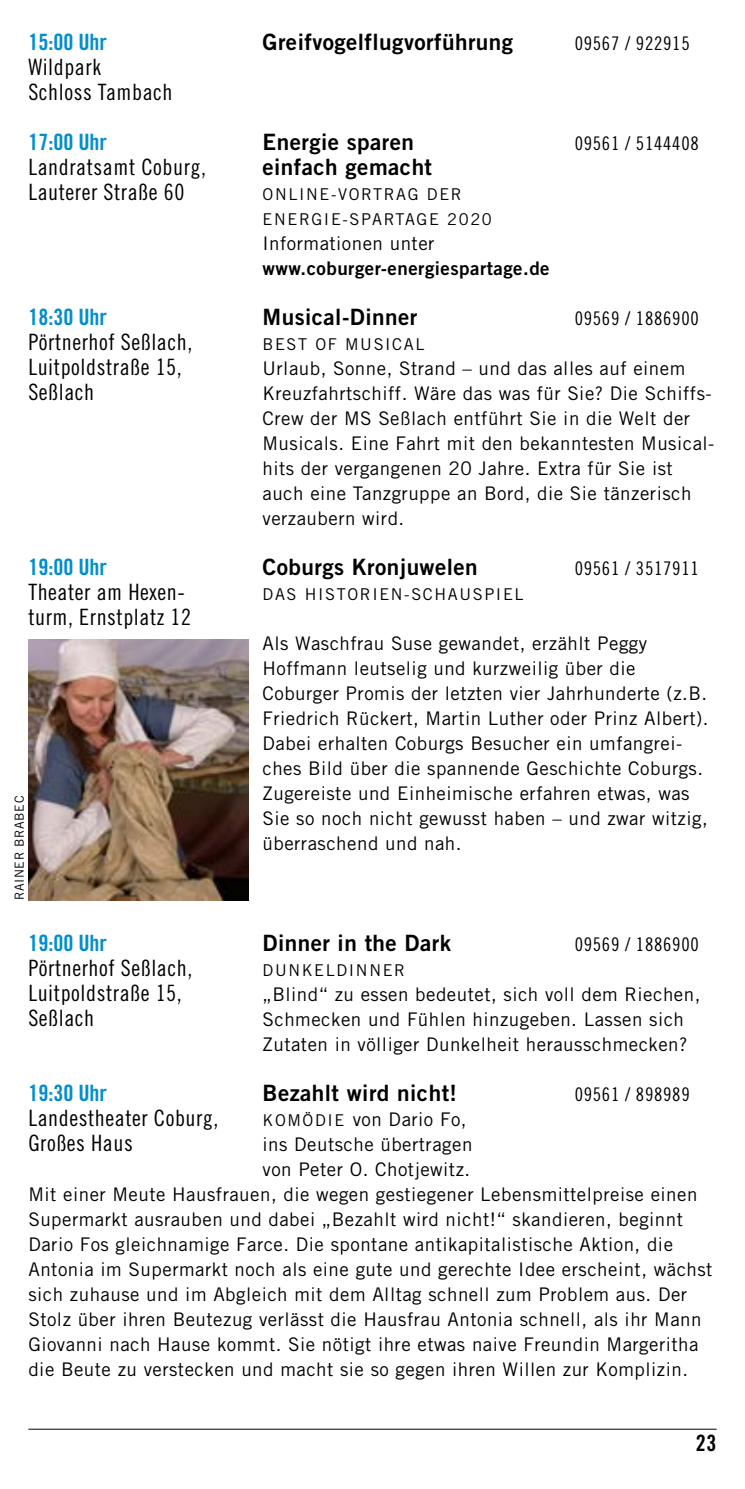
<style>
.page{position:relative;width:745px;height:1489px;background:#fff}
.page>*{position:absolute;margin:0;border:0;box-sizing:border-box;transform-origin:0 0}
.t1{font:22.5px/25px "Trade Gothic LT Cond Eighteen";letter-spacing:.025em;color:#000}
.t2{font:22.5px "Trade Gothic LT Bold Two";letter-spacing:.02em;color:#000}
.t3{font:22.5px "Trade Gothic LT Bold Cond Twenty";color:#008ecf}
.t4{font:22.5px "Trade Gothic LT Bold Cond Twenty";color:#000}
.t5{font:18.75px/25px "Trade Gothic LT";letter-spacing:.025em;color:#000}
.t6{font:18.75px "Trade Gothic LT Cond Eighteen";letter-spacing:.04em;color:#000}
.t7{font:18.75px "Trade Gothic LT Bold Two";letter-spacing:.025em;color:#000}
.t8{font:16.25px "Trade Gothic LT";letter-spacing:.1em;color:#000}
.t9{font:12.5px "Trade Gothic LT";color:#000}
</style>
<div class="page">
<hr style="left:28px;top:1428px;width:688px;height:1px;background:#000">
<img style="left:28px;top:639px;width:220px;height:261px">
<p class="t3" style="left:28px;top:28px;width:80px">15:00 Uhr</p>
<p class="t2" style="left:262px;top:28px;width:252px">Greifvogelflugvorführung</p>
<p class="t6" style="left:574px;top:32px;width:116px">09567 / 922915</p>
<p class="t1" style="left:28px;top:54px;width:146px">Wildpark<br>Schloss Tambach</p>
<p class="t3" style="left:28px;top:128px;width:80px">17:00 Uhr</p>
<p class="t2" style="left:262px;top:128px;width:153px">Energie sparen</p>
<p class="t6" style="left:574px;top:132px;width:125px">09561 / 5144408</p>
<p class="t1" style="left:28px;top:154px;width:179px">Landratsamt Coburg,</p>
<p class="t2" style="left:262px;top:153px;width:171px">einfach gemacht</p>
<p class="t1" style="left:28px;top:179px;width:157px">Lauterer Straße 60</p>
<p class="t8" style="left:262px;top:184px;width:24px">Online</p>
<p class="t8" style="left:331px;top:184px;width:30px">-Vortrag</p>
<p class="t8" style="left:426px;top:184px;width:12px">der</p>
<p class="t8" style="left:262px;top:209px;width:24px">Energie</p>
<p class="t8" style="left:342px;top:209px;width:31px">-Spartage</p>
<p class="t8" style="left:447px;top:209px;width:46px">2020</p>
<p class="t5" style="left:262px;top:231px;width:173px">Informationen unter</p>
<p class="t7" style="left:262px;top:257px;width:288px">www.coburger-energiespartage.de</p>
<p class="t3" style="left:28px;top:303px;width:80px">18:30 Uhr</p>
<p class="t2" style="left:262px;top:303px;width:156px">Musical-Dinner</p>
<p class="t6" style="left:574px;top:307px;width:125px">09569 / 1886900</p>
<p class="t1" style="left:28px;top:329px;width:165px">Pörtnerhof Seßlach,</p>
<p class="t8" style="left:262px;top:334px;width:24px">Best</p>
<p class="t8" style="left:315px;top:334px;width:57px">of Musical</p>
<p class="t1" style="left:28px;top:354px;width:155px">Luitpoldstraße 15,</p>
<p class="t5" style="left:262px;top:356px;width:424px">Urlaub, Sonne, Strand – und das alles auf einem</p>
<p class="t1" style="left:28px;top:379px;width:67px">Seßlach</p>
<p class="t5" style="left:262px;top:381px;width:451px">Kreuzfahrtschiff. Wäre das was für Sie? Die Schiffs-Crew der MS Seßlach entführt Sie in die Welt der Musicals. Eine Fahrt mit den bekanntesten Musical&shy;hits der vergangenen 20 Jahre. Extra für Sie ist auch eine Tanzgruppe an Bord, die Sie tänzerisch verzaubern wird.</p>
<p class="t3" style="left:28px;top:553px;width:80px">19:00 Uhr</p>
<p class="t2" style="left:262px;top:553px;width:217px">Coburgs Kronjuwelen</p>
<p class="t6" style="left:574px;top:557px;width:125px">09561 / 3517911</p>
<p class="t1" style="left:28px;top:579px;width:158px">Theater am Hexen-</p>
<p class="t8" style="left:262px;top:584px;width:67px">Das Historien</p>
<p class="t8" style="left:404px;top:584px;width:31px">-Schauspiel</p>
<p class="t1" style="left:28px;top:604px;width:164px">turm, Ernstplatz 12</p>
<p class="t5" style="left:262px;top:631px;width:447px">Als Waschfrau Suse gewandet, erzählt Peggy Hoffmann leutselig und kurzweilig über die Coburger Promis der letzten vier Jahrhunderte (z.B.<br>Friedrich Rückert, Martin Luther oder Prinz Albert).<br>Dabei erhalten Coburgs Besucher ein umfangrei&shy;ches Bild über die spannende Geschichte Coburgs.<br>Zugereiste und Einheimische erfahren etwas, was Sie so noch nicht gewusst haben – und zwar witzig, überraschend und nah.</p>
<p class="t9" style="left:12px;top:900px;width:104px;rotate:-90deg">rainer brabec</p>
<p class="t3" style="left:28px;top:928px;width:80px">19:00 Uhr</p>
<p class="t2" style="left:262px;top:928px;width:190px">Dinner in the Dark</p>
<p class="t6" style="left:574px;top:932px;width:125px">09569 / 1886900</p>
<p class="t1" style="left:28px;top:954px;width:165px">Pörtnerhof Seßlach,</p>
<p class="t8" style="left:262px;top:959px;width:25px">Dunkeldinner</p>
<p class="t1" style="left:28px;top:979px;width:155px">Luitpoldstraße 15,</p>
<p class="t5" style="left:262px;top:981px;width:439px">„Blind“ zu essen bedeutet, sich voll dem Riechen,</p>
<p class="t1" style="left:28px;top:1004px;width:67px">Seßlach</p>
<p class="t5" style="left:262px;top:1006px;width:426px">Schmecken und Fühlen hinzugeben. Lassen sich<br>Zutaten in völliger Dunkelheit herausschmecken?</p>
<p class="t3" style="left:28px;top:1078px;width:80px">19:30 Uhr</p>
<p class="t2" style="left:262px;top:1078px;width:196px">Bezahlt wird nicht!</p>
<p class="t6" style="left:574px;top:1082px;width:116px">09561 / 898989</p>
<p class="t1" style="left:28px;top:1104px;width:191px">Landestheater Coburg,</p>
<p class="t8" style="left:262px;top:1109px;width:63px">Komödie</p>
<p class="t5" style="left:352px;top:1106px;width:115px">von Dario Fo,</p>
<p class="t1" style="left:28px;top:1129px;width:106px">Großes Haus</p>
<p class="t5" style="left:262px;top:1131px;width:211px">ins Deutsche übertragen</p>
<p class="t5" style="left:262px;top:1156px;width:209px">von Peter O. Chotjewitz.</p>
<p class="t5" style="left:28px;top:1181px;width:670px">Mit einer Meute Hausfrauen, die wegen gestiegener Lebensmittelpreise einen</p>
<p class="t5" style="left:28px;top:1206px;width:655px">Supermarkt ausrauben und dabei „Bezahlt wird nicht!“ skandieren, beginnt</p>
<p class="t5" style="left:28px;top:1231px;width:645px">Dario Fos gleichnamige Farce. Die spontane antikapitalistische Aktion, die</p>
<p class="t5" style="left:28px;top:1256px;width:685px">Antonia im Supermarkt noch als eine gute und gerechte Idee erscheint, wächst</p>
<p class="t5" style="left:28px;top:1281px;width:659px">sich zuhause und im Abgleich mit dem Alltag schnell zum Problem aus. Der</p>
<p class="t5" style="left:28px;top:1306px;width:674px">Stolz über ihren Beutezug verlässt die Hausfrau Antonia schnell, als ihr Mann</p>
<p class="t5" style="left:28px;top:1331px;width:671px">Giovanni nach Hause kommt. Sie nötigt ihre etwas naive Freundin Margeritha</p>
<p class="t5" style="left:28px;top:1356px;width:660px">die Beute zu verstecken und macht sie so gegen ihren Willen zur Komplizin.</p>
<p class="t4" style="left:695px;top:1428px;width:22px">23</p>
</div>
